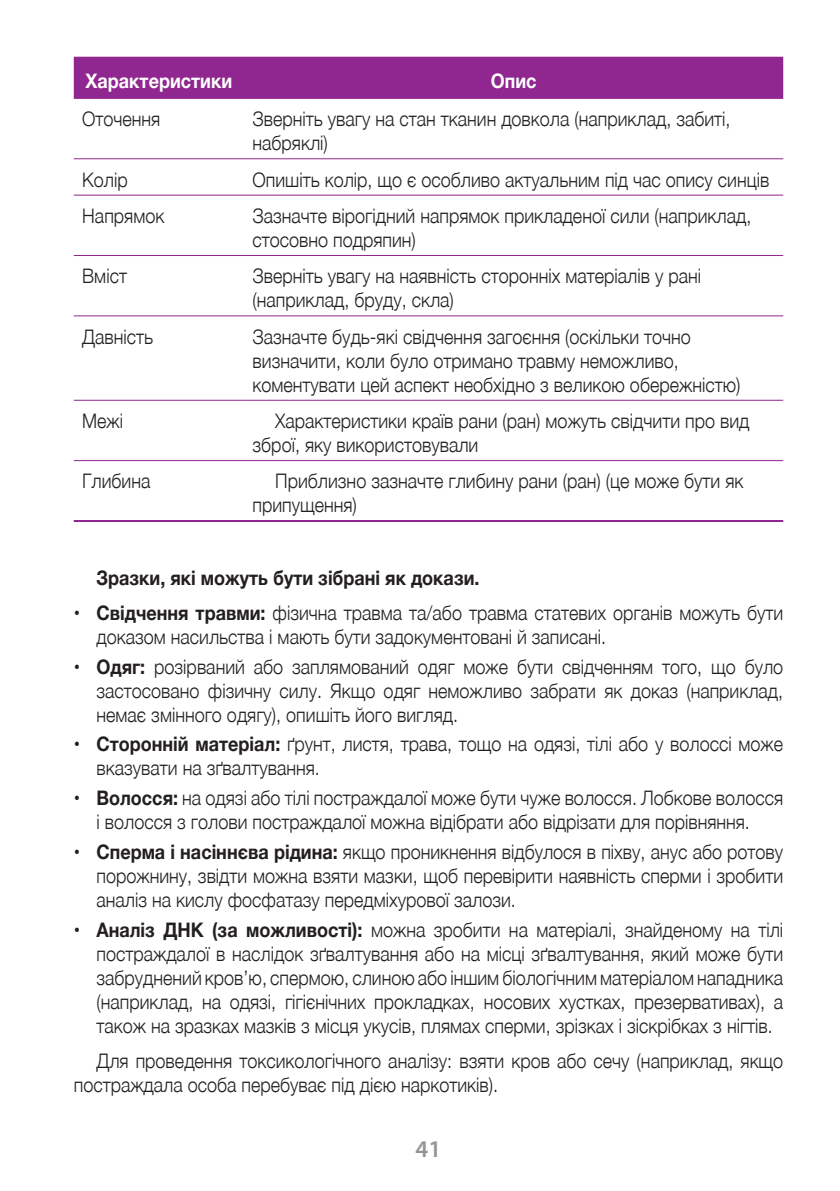
<style>
.page{position:relative;width:840px;height:1191px;background:#fff}
.page>*{position:absolute;margin:0;border:0;box-sizing:border-box;transform-origin:0 0}
.t1{font:600 24px "Myriad Pro";color:#939598}
.t2{font:300 20px/24px "Helvetica Neue";color:#231f20;scale:.9 1}
.t3{font:700 20px "Helvetica Neue";color:#231f20;scale:.9 1}
.t4{font:700 20px "Helvetica Neue";color:#fff;scale:.9 1}
.s1{font-weight:700}
</style>
<div class="page">
<div style="left:74px;top:57px;width:708px;height:42px;background:#90268f"></div>
<hr style="left:74px;top:158px;width:170px;height:1px;background:#90268f">
<hr style="left:244px;top:158px;width:538px;height:1px;background:#90268f">
<hr style="left:74px;top:195px;width:170px;height:1px;background:#90268f">
<hr style="left:244px;top:195px;width:538px;height:1px;background:#90268f">
<hr style="left:74px;top:255px;width:170px;height:1px;background:#90268f">
<hr style="left:244px;top:255px;width:538px;height:1px;background:#90268f">
<hr style="left:74px;top:315px;width:170px;height:1px;background:#90268f">
<hr style="left:244px;top:315px;width:538px;height:1px;background:#90268f">
<hr style="left:74px;top:400px;width:170px;height:1px;background:#90268f">
<hr style="left:244px;top:400px;width:538px;height:1px;background:#90268f">
<hr style="left:74px;top:460px;width:170px;height:1px;background:#90268f">
<hr style="left:244px;top:460px;width:538px;height:1px;background:#90268f">
<hr style="left:74px;top:520px;width:170px;height:2px;background:#90268f">
<hr style="left:244px;top:520px;width:538px;height:2px;background:#90268f">
<p class="t4" style="left:86px;top:65px;width:164px">Характеристики</p>
<p class="t4" style="left:490px;top:65px;width:52px">Опис</p>
<p class="t2" style="left:82px;top:106px;width:88px">Оточення</p>
<p class="t2" style="left:252px;top:106px;width:532px">Зверніть увагу на стан тканин довкола (наприклад, забиті, набряклі)</p>
<p class="t2" style="left:82px;top:166px;width:52px">Колір</p>
<p class="t2" style="left:252px;top:166px;width:575px">Опишіть колір, що є особливо актуальним під час опису синців</p>
<p class="t2" style="left:82px;top:202px;width:93px">Напрямок</p>
<p class="t2" style="left:252px;top:202px;width:555px">Зазначте вірогідний напрямок прикладеної сили (наприклад, стосовно подряпин)</p>
<p class="t2" style="left:82px;top:263px;width:51px">Вміст</p>
<p class="t2" style="left:252px;top:263px;width:499px">Зверніть увагу на наявність сторонніх матеріалів у рані (наприклад, бруду, скла)</p>
<p class="t2" style="left:82px;top:323px;width:80px">Давність</p>
<p class="t2" style="left:252px;top:323px;width:543px">Зазначте будь-які свідчення загоєння (оскільки точно визначити, коли було отримано травму неможливо, коментувати цей аспект необхідно з великою обережністю)</p>
<p class="t2" style="left:82px;top:407px;width:47px">Межі</p>
<p class="t2" style="left:252px;top:407px;width:553px;text-indent:23px">Характеристики країв рани (ран) можуть свідчити про вид зброї, яку використовували</p>
<p class="t2" style="left:82px;top:468px;width:77px">Глибина</p>
<p class="t2" style="left:252px;top:468px;width:546px;text-indent:23px">Приблизно зазначте глибину рани (ран) (це може бути як припущення)</p>
<p class="t3" style="left:96px;top:562px;width:427px">Зразки, які можуть бути зібрані як докази.</p>
<p class="t2" style="left:96px;top:599px;width:764px;text-indent:-23px"><span class="s1">• Свідчення травми:</span> фізична травма та/або травма статевих органів можуть бути доказом насильства і мають бути задокументовані й записані.</p>
<p class="t2" style="left:96px;top:653px;width:764px;text-align:justify;text-indent:-23px"><span class="s1">• Одяг:</span> розірваний або заплямований одяг може бути свідченням того, що було застосовано фізичну силу. Якщо одяг неможливо забрати як доказ (наприклад, немає змінного одягу), опишіть його вигляд.</p>
<p class="t2" style="left:96px;top:731px;width:764px;text-indent:-23px"><span class="s1">• Сторонній матеріал:</span> ґрунт, листя, трава, тощо на одязі, тілі або у волоссі може вказувати на зґвалтування.</p>
<p class="t2" style="left:74px;top:784px;width:789px;text-align:center"><span class="s1">• Волосся:</span> на одязі або тілі постраждалої може бути чуже волосся. Лобкове волосся і волосся з голови постраждалої можна відібрати або відрізати для порівняння.</p>
<p class="t2" style="left:96px;top:838px;width:764px;text-align:justify;text-indent:-23px"><span class="s1">• Сперма і насіннєва рідина:</span> якщо проникнення відбулося в піхву, анус або ротову порожнину, звідти можна взяти мазки, щоб перевірити наявність сперми і зробити аналіз на кислу фосфатазу передміхурової залози.</p>
<p class="t2" style="left:96px;top:916px;width:764px;text-align:justify;text-indent:-23px"><span class="s1">• Аналіз ДНК (за можливості):</span> можна зробити на матеріалі, знайденому на тілі постраждалої в наслідок зґвалтування або на місці зґвалтування, який може бути забруднений кров’ю, спермою, слиною або іншим біологічним матеріалом нападника (наприклад, на одязі, гігієнічних прокладках, носових хустках, презервативах), а також на зразках мазків з місця укусів, плямах сперми, зрізках і зіскрібках з нігтів.</p>
<p class="t2" style="left:74px;top:1047px;width:789px;text-indent:23px">Для проведення токсикологічного аналізу: взяти кров або сечу (наприклад, якщо постраждала особа перебуває під дією наркотиків).</p>
<p class="t1" style="left:415px;top:1134px;width:27px">41</p>
</div>
